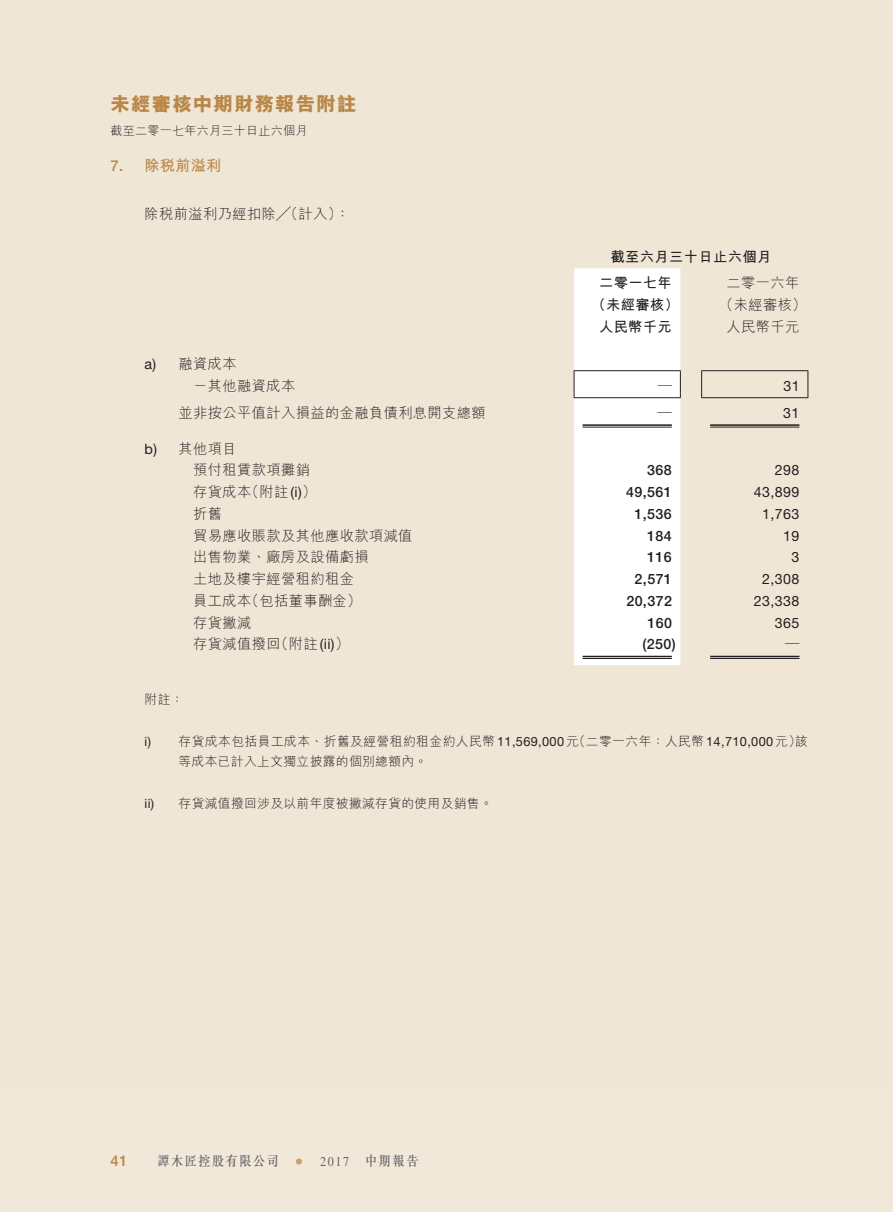
<style>
.page{position:relative;width:893px;height:1212px;background:#fff}
.page>*{position:absolute;margin:0;border:0;box-sizing:border-box;transform-origin:0 0}
.t1{font:22.5px "Times LT Std";color:#c99f6e}
.t2{font:800 19.5px "M Hei HK";letter-spacing:.055em;color:#b98747}
._3__標題{font:700 15px "M Hei HK";letter-spacing:.03em;color:#b98747}
._3__標題-2{font:500 15px "Helvetica Neue LT Std";color:#b98747}
._1__內文{font:300 14.25px "M Hei HK";letter-spacing:.03em;color:#231f20}
._1__內文-2{font:14.25px "Helvetica Neue LT Std";letter-spacing:.03em;color:#231f20}
._1__內文-3{font:500 14.25px "Helvetica Neue LT Std";letter-spacing:.03em;color:#231f20}
._1__內文-4{font:700 14.25px "M Hei HK";letter-spacing:.03em;color:#231f20}
.t3{font:500 13.5px "M Sung HK";letter-spacing:.125em;color:#636366;scale:.9 1}
.t4{font:13.5px "Times LT Std";color:#636366;scale:.9 1}
._2__附註內文{font:300 12.75px "M Hei HK";letter-spacing:.03em;color:#231f20}
._2__附註內文-2{font:12.75px "Helvetica Neue LT Std";color:#231f20}
.t5{font:300 12px "M Hei HK";letter-spacing:.03em;color:#231f20}
.s1{font-family:"Helvetica Neue LT Std";font-weight:400}
</style>
<div class="page">
<svg style="left:574px;top:268px;width:107px;height:397px"></svg>
<svg style="left:701px;top:371px;width:1px;height:26px"></svg>
<svg style="left:807px;top:371px;width:1px;height:26px"></svg>
<hr style="left:701px;top:397px;width:107px;height:1px;background:#231f20">
<hr style="left:574px;top:370px;width:107px;height:1px;background:#231f20">
<hr style="left:701px;top:370px;width:107px;height:1px;background:#231f20">
<hr style="left:583px;top:424px;width:89px;height:2px;background:#231f20">
<hr style="left:583px;top:427px;width:89px;height:1px;background:#231f20">
<hr style="left:710px;top:424px;width:89px;height:2px;background:#231f20">
<hr style="left:710px;top:427px;width:89px;height:1px;background:#231f20">
<hr style="left:583px;top:656px;width:89px;height:1px;background:#231f20">
<hr style="left:583px;top:658px;width:89px;height:1px;background:#231f20">
<hr style="left:710px;top:656px;width:89px;height:1px;background:#231f20">
<hr style="left:710px;top:658px;width:89px;height:1px;background:#231f20">
<h2 class="t2" style="left:111px;top:94px;width:248px">未經審核中期財務報告附註</h2>
<p class="t5" style="left:111px;top:124px;width:199px">截至二零一七年六月三十日止六個月</p>
<p class="_3__標題" style="left:145px;top:154px;width:78px">除稅前溢利</p>
<p class="_3__標題-2" style="left:111px;top:156px;width:14px">7.</p>
<p class="_1__內文" style="left:145px;top:206px;width:207px">除稅前溢利乃經扣除╱（計入：(</p>
<p class="_1__內文-4" style="left:611px;top:246px;width:162px">截至六月三十日止六個月</p>
<p class="_1__內文" style="left:727px;top:276px;width:74px">二零一六年</p>
<p class="_1__內文-4" style="left:599px;top:273px;width:74px">二零一七年</p>
<p class="_1__內文-4" style="left:591px;top:294px;width:89px">（未經審核）</p>
<p class="_1__內文" style="left:719px;top:297px;width:89px">（未經審核(</p>
<p class="_1__內文-4" style="left:599px;top:316px;width:74px">人民幣千元</p>
<p class="_1__內文" style="left:727px;top:319px;width:74px">人民幣千元</p>
<p class="_1__內文-2" style="left:145px;top:355px;width:13px">)a</p>
<p class="_1__內文" style="left:179px;top:356px;width:60px">融資成本</p>
<p class="_1__內文" style="left:193px;top:378px;width:104px">－其他融資成本</p>
<p class="_1__內文-4" style="left:658px;top:375px;width:16px">—</p>
<p class="_1__內文-2" style="left:783px;top:377px;width:18px">31</p>
<p class="_1__內文-2" style="left:145px;top:440px;width:14px">b)</p>
<p class="_1__內文" style="left:179px;top:405px;width:309px">並非按公平值計入損益的金融負債利息開支總額</p>
<p class="_1__內文" style="left:179px;top:441px;width:60px">其他項目</p>
<p class="_1__內文-4" style="left:658px;top:402px;width:16px">—</p>
<p class="_1__內文-2" style="left:783px;top:404px;width:18px">31</p>
<p class="_1__內文" style="left:193px;top:463px;width:118px">預付租賃款項攤銷</p>
<p class="_1__內文-3" style="left:647px;top:462px;width:26px">368</p>
<p class="_1__內文-2" style="left:775px;top:462px;width:26px">298</p>
<p class="_1__內文" style="left:245px;top:485px;width:73px">（附註 (<span class="s1">(i(</span></p>
<p class="_1__內文" style="left:193px;top:485px;width:60px">存貨成本</p>
<p class="_1__內文-3" style="left:626px;top:484px;width:47px">49,561</p>
<p class="_1__內文-2" style="left:754px;top:484px;width:47px">43,899</p>
<p class="_1__內文" style="left:193px;top:506px;width:30px">折舊</p>
<p class="_1__內文-3" style="left:635px;top:505px;width:39px">1,536</p>
<p class="_1__內文-2" style="left:762px;top:505px;width:39px">1,763</p>
<p class="_1__內文" style="left:193px;top:528px;width:221px">貿易應收賬款及其他應收款項減值</p>
<p class="_1__內文-3" style="left:647px;top:527px;width:26px">184</p>
<p class="_1__內文-2" style="left:783px;top:527px;width:18px">19</p>
<p class="_1__內文" style="left:193px;top:550px;width:177px">出售物業、廠房及設備虧損</p>
<p class="_1__內文-3" style="left:647px;top:549px;width:26px">116</p>
<p class="_1__內文-2" style="left:791px;top:549px;width:9px">3</p>
<p class="_1__內文" style="left:193px;top:572px;width:162px">土地及樓宇經營租約租金</p>
<p class="_1__內文-3" style="left:635px;top:571px;width:39px">2,571</p>
<p class="_1__內文-2" style="left:762px;top:571px;width:39px">2,308</p>
<p class="_1__內文" style="left:245px;top:593px;width:118px">（包括董事酬金(</p>
<p class="_1__內文" style="left:193px;top:593px;width:60px">員工成本</p>
<p class="_1__內文-3" style="left:626px;top:592px;width:47px">20,372</p>
<p class="_1__內文-2" style="left:754px;top:592px;width:47px">23,338</p>
<p class="_1__內文" style="left:193px;top:615px;width:60px">存貨撇減</p>
<p class="_1__內文-3" style="left:647px;top:614px;width:26px">160</p>
<p class="_1__內文-2" style="left:775px;top:614px;width:26px">365</p>
<p class="_1__內文" style="left:274px;top:637px;width:77px">（附註 (<span class="s1">(i i(</span></p>
<p class="_1__內文" style="left:193px;top:637px;width:89px">存貨減值撥回</p>
<p class="_1__內文-3" style="left:643px;top:636px;width:35px">)250(</p>
<p class="_1__內文" style="left:785px;top:637px;width:16px">—</p>
<p class="_2__附註內文" style="left:145px;top:692px;width:40px">附註：</p>
<p class="_2__附註內文-2" style="left:145px;top:733px;width:8px">) i</p>
<p class="_2__附註內文-2" style="left:145px;top:796px;width:11px">ii)</p>
<p class="_2__附註內文" style="left:179px;top:734px;width:631px">存貨成本包括員工成本、折舊及經營租約租金約人民幣<span class="s1">11,569,000</span> （元二零一六年：人民幣<span class="s1">14,710,000</span>元該）</p>
<p class="_2__附註內文" style="left:179px;top:754px;width:250px">等成本已計入上文獨立披露的個別總額內。</p>
<p class="_2__附註內文" style="left:179px;top:796px;width:316px">存貨減值撥回涉及以前年度被撇減存貨的使用及銷售。</p>
<p class="_3__標題-2" style="left:111px;top:1151px;width:19px">41</p>
<p class="t3" style="left:157px;top:1151px;width:137px">譚木匠控股有限公司</p>
<h1 class="t1" style="left:295px;top:1148px;width:9px">•</h1>
<p class="t4" style="left:320px;top:1153px;width:34px">7102</p>
<p class="t3" style="left:365px;top:1151px;width:61px">中期報告</p>
</div>
